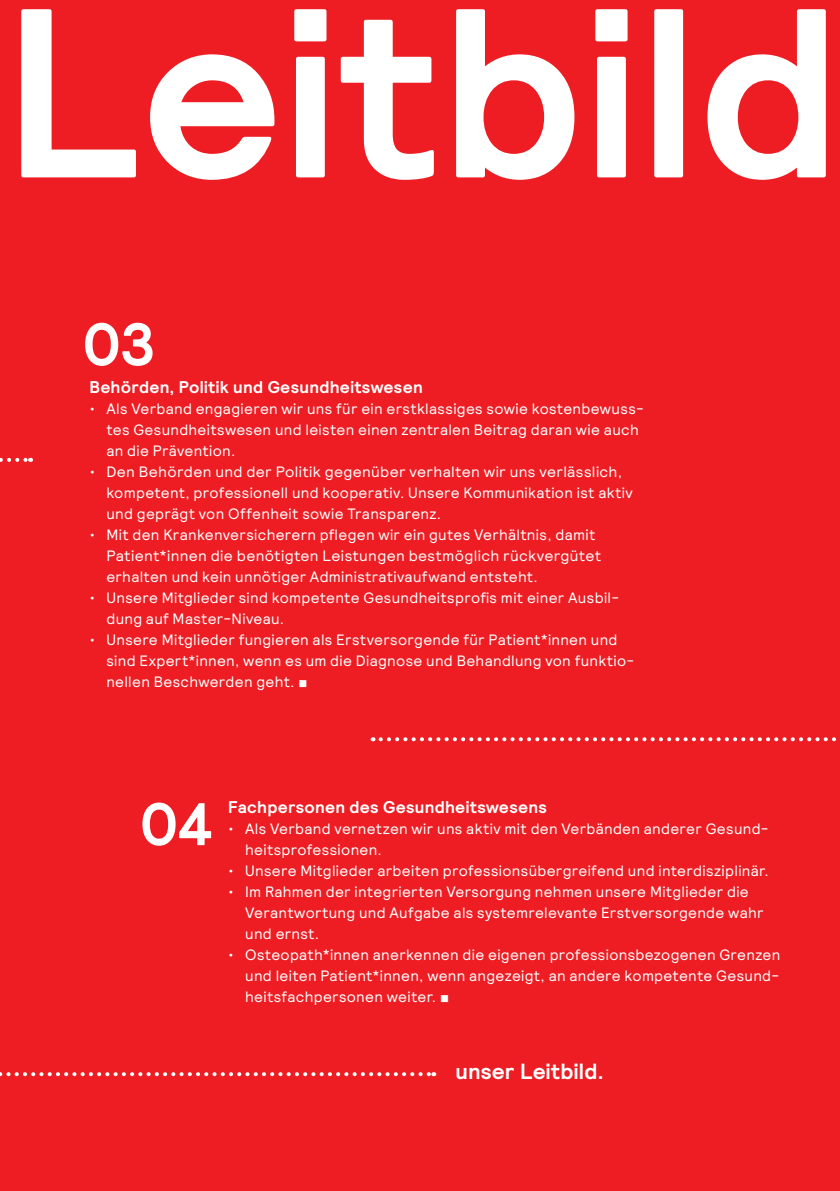
<style>
.page{position:relative;width:840px;height:1191px;background:#fff}
.page>*{position:absolute;margin:0;border:0;box-sizing:border-box;transform-origin:0 0}
.t1{font:700 22px "Relative";letter-spacing:.01em;color:#fff}
.t2{font:700 17px "Relative";letter-spacing:.015em;color:#fff}
.t3{font:15px/21px "Relative";letter-spacing:.02em;color:#fff}
</style>
<div class="page">
<div style="left:0;top:0;width:839px;height:1191px;background:#ee1d23"></div>
<svg style="left:21px;top:9px;width:804px;height:171px"></svg>
<svg style="left:85px;top:323px;width:67px;height:43px"></svg>
<svg style="left:142px;top:802px;width:69px;height:43px"></svg>
<svg style="left:380px;top:737px;width:460px;height:4px"></svg>
<svg style="left:0;top:458px;width:31px;height:4px"></svg>
<svg style="left:0;top:1072px;width:434px;height:4px"></svg>
<p class="t2" style="left:89px;top:376px;width:334px">Behörden, Politik und Gesundheitswesen</p>
<p class="t3" style="left:106px;top:397px;width:538px;text-indent:-17px">• Als Verband engagieren wir uns für ein erstklassiges sowie kostenbewuss&shy;tes Gesundheitswesen und leisten einen zentralen Beitrag daran wie auch an die Prävention.</p>
<p class="t3" style="left:106px;top:460px;width:527px;text-indent:-17px">• Den Behörden und der Politik gegenüber verhalten wir uns verlässlich, kompetent, professionell und kooperativ. Unsere Kommunikation ist aktiv und geprägt von Offenheit sowie Transparenz.</p>
<p class="t3" style="left:106px;top:523px;width:496px;text-indent:-17px">• Mit den Krankenversicherern pflegen wir ein gutes Verhältnis, damit<br>Patient*innen die benötigten Leistungen bestmöglich rückvergütet erhalten und kein unnötiger Administrativaufwand entsteht.</p>
<p class="t3" style="left:106px;top:586px;width:514px;text-indent:-17px">• Unsere Mitglieder sind kompetente Gesundheitsprofis mit einer Ausbil&shy;dung auf Master-Niveau.</p>
<p class="t3" style="left:106px;top:628px;width:529px;text-indent:-17px">• Unsere Mitglieder fungieren als Erstversorgende für Patient*innen und sind Expert*innen, wenn es um die Diagnose und Behandlung von funktio&shy;nellen Beschwerden geht. ■</p>
<p class="t2" style="left:228px;top:796px;width:320px">Fachpersonen des Gesundheitswesens</p>
<p class="t3" style="left:245px;top:817px;width:524px;text-indent:-17px">• Als Verband vernetzen wir uns aktiv mit den Verbänden anderer Gesund&shy;heitsprofessionen.</p>
<p class="t3" style="left:228px;top:859px;width:542px">• Unsere Mitglieder arbeiten professionsübergreifend und interdisziplinär.</p>
<p class="t3" style="left:245px;top:880px;width:519px;text-indent:-17px">• Im Rahmen der integrierten Versorgung nehmen unsere Mitglieder die<br>Verantwortung und Aufgabe als systemrelevante Erstversorgende wahr und ernst.</p>
<p class="t3" style="left:245px;top:943px;width:536px;text-align:justify;text-indent:-17px">• Osteopath*innen anerkennen die eigenen professionsbezogenen Grenzen und leiten Patient*innen, wenn angezeigt, an andere kompetente Gesund&shy;heitsfachpersonen weiter. ■</p>
<h1 class="t1" style="left:455px;top:1056px;width:150px">unser Leitbild.</h1>
</div>
